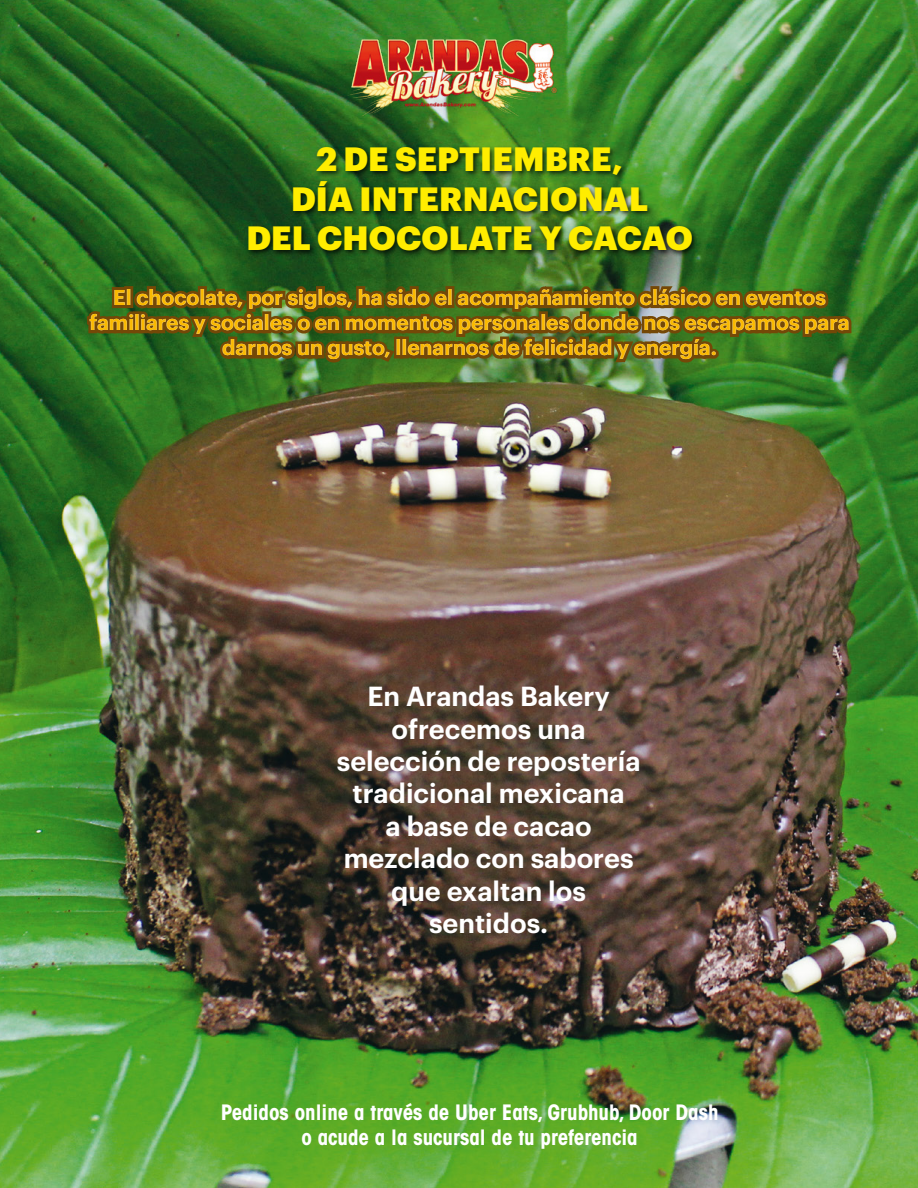
<style>
.page{position:relative;width:918px;height:1188px;background:#fff}
.page>*{position:absolute;margin:0;border:0;box-sizing:border-box;transform-origin:0 0}
.t1{font:900 33px/39.6px "Graphik";letter-spacing:.005em;color:#ffed00;text-align:center}
.t2{font:600 27px/32.4px "Graphik";color:#fff;text-align:center}
.t3{font:600 21px/25.2px "Graphik";color:#fab900;text-align:center}
.t4{font:700 condensed 21px/25.5px "ITC Avant Garde Std";color:#fff;text-align:center}
</style>
<div class="page">
<img style="left:0;top:0;width:918px;height:1188px">
<img style="left:325px;top:28px;width:254px;height:90px">
<div style="left:246px;top:145px;width:452px;height:113px;background:#000;opacity:.75"></div>
<h1 class="t1" style="left:246px;top:136px;width:448px">2 DE SEPTIEMBRE,<br>DÍA INTERNACIONAL<br>DEL CHOCOLATE Y CACAO</h1>
<p class="t3" style="left:90px;top:283px;width:762px">El chocolate, por siglos, ha sido el acompañamiento clásico en eventos familiares y sociales o en momentos personales donde nos escapamos para darnos un gusto, llenarnos de felicidad y energía.</p>
<p class="t2" style="left:337px;top:678px;width:305px">En Arandas Bakery ofrecemos una selección de repostería tradicional mexicana<br>a base de cacao mezclado con sabores que exaltan los sentidos.</p>
<p class="t4" style="left:221px;top:1099px;width:499px">Pedidos online a través de Uber Eats, Grubhub, Door Dash o acude a la sucursal de tu preferencia</p>
</div>
